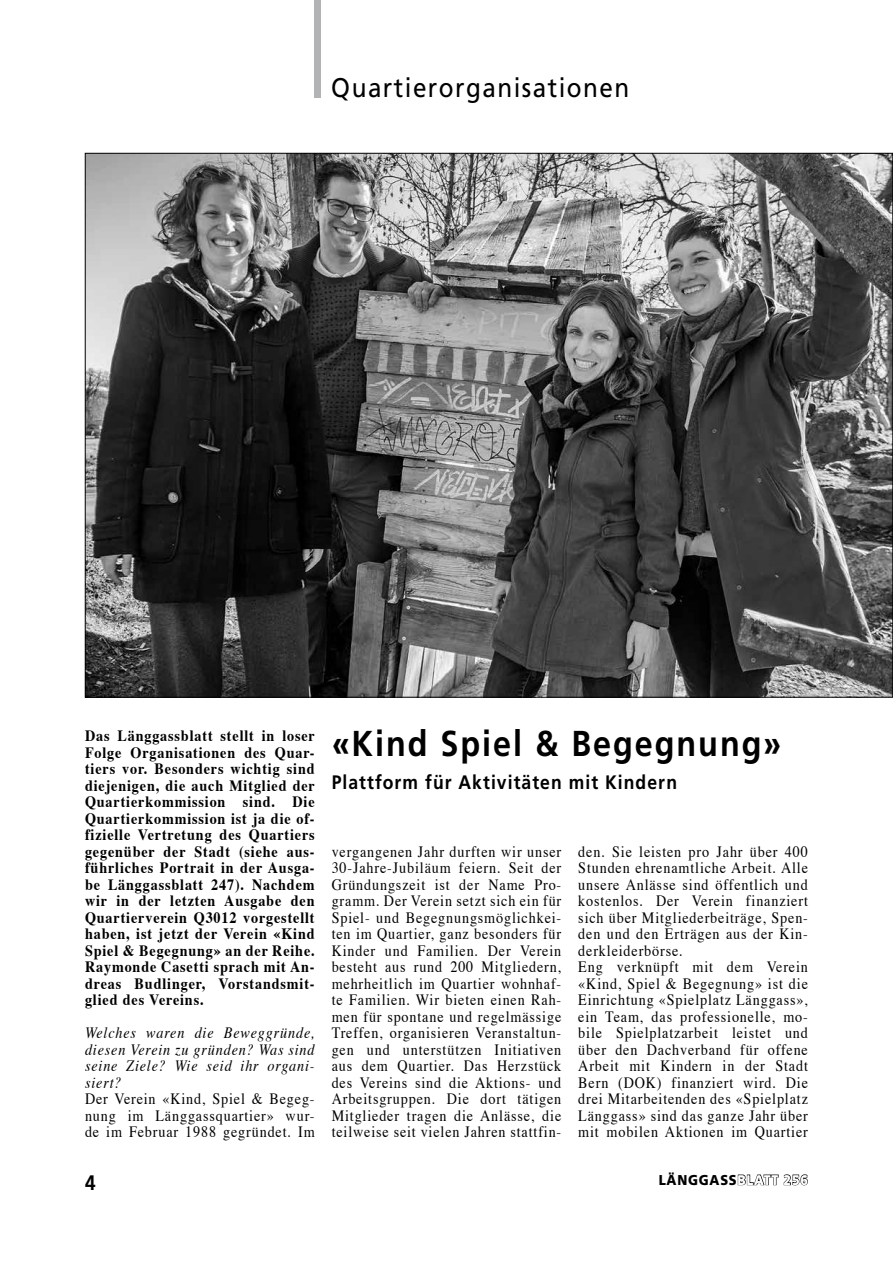
<style>
.page{position:relative;width:893px;height:1263px;background:#fff}
.page>*{position:absolute;margin:0;border:0;box-sizing:border-box;transform-origin:0 0}
.t1{font:700 36px "Frutiger";letter-spacing:.06em;color:#000;scale:.9 1}
.t2{font:27px "Frutiger";letter-spacing:.06em;color:#000;scale:.9 1}
.t3{font:700 21px "Frutiger";color:#000;scale:.9 1}
.t4{font:700 19.5px "Frutiger";letter-spacing:.06em;color:#000;scale:.9 1}
.t5{font:15.75px/16.5px "Times";letter-spacing:.06em;color:#000;text-align:justify;scale:.9 1}
.t6{font:700 15.75px/16.5px "Times";letter-spacing:.06em;color:#000;text-align:justify;scale:.9 1}
.t7{font:italic 15.75px/16.5px "Times";letter-spacing:.06em;color:#000;text-align:justify;scale:.9 1}
.t8{font:900 14.25px "Frutiger";letter-spacing:.06em;color:#000;scale:.9 1}
.s1{font-size:13.8px;color:#fdfdfd}
</style>
<div class="page">
<svg style="left:738px;top:1174px;width:70px;height:11px"></svg>
<div style="left:315px;top:0;width:6px;height:98px;background:#b1b3b4"></div>
<img style="left:87px;top:155px;width:804px;height:540px">
<h2 class="t2" style="left:331px;top:72px;width:333px">Quartierorganisationen</h2>
<p class="t6" style="left:85px;top:728px;width:257px">Das Länggassblatt stellt in loser Folge Organisationen des Quar&shy;tiers vor. Besonders wichtig sind diejenigen, die auch Mitglied der Quartierkommission sind. Die Quartierkommission ist ja die of&shy;fizielle Vertretung des Quartiers gegenüber der Stadt (siehe aus&shy;führliches Portrait in der Ausga&shy;be Länggassblatt 247). Nachdem wir in der letzten Ausgabe den Quartierverein Q3012 vorgestellt haben, ist jetzt der Verein «Kind Spiel &amp; Begegnung» an der Reihe.<br>Raymonde Casetti sprach mit An&shy;dreas Budlinger, Vorstandsmit&shy;glied des Vereins.</p>
<p class="t7" style="left:85px;top:1026px;width:257px">Welches waren die Beweggründe, diesen Verein zu gründen? Was sind seine Ziele? Wie seid ihr organi&shy;siert?</p>
<p class="t5" style="left:85px;top:1092px;width:257px">Der Verein «Kind, Spiel &amp; Begeg&shy;nung im Länggassquartier» wur&shy;de im Februar 1988 gegründet. Im</p>
<h1 class="t1" style="left:332px;top:722px;width:501px">«Kind Spiel &amp; Begegnung»</h1>
<p class="t4" style="left:332px;top:771px;width:385px">Plattform für Aktivitäten mit Kindern</p>
<p class="t5" style="left:332px;top:844px;width:257px">vergangenen Jahr durften wir unser 30-Jahre-Jubiläum feiern. Seit der Gründungszeit ist der Name Pro&shy;gramm. Der Verein setzt sich ein für Spiel- und Begegnungsmöglichkei&shy;ten im Quartier, ganz besonders für Kinder und Familien. Der Verein besteht aus rund 200 Mitgliedern, mehrheitlich im Quartier wohnhaf&shy;te Familien. Wir bieten einen Rah&shy;men für spontane und regelmässige Treffen, organisieren Veranstaltun&shy;gen und unterstützen Initiativen aus dem Quartier. Das Herzstück des Vereins sind die Aktions- und Arbeitsgruppen. Die dort tätigen Mitglieder tragen die Anlässe, die teilweise seit vielen Jahren stattfin-</p>
<p class="t5" style="left:578px;top:844px;width:257px;text-align:left">den. Sie leisten pro Jahr über 400<br>Stunden ehrenamtliche Arbeit. Alle unsere Anlässe sind öffentlich und kostenlos. Der Verein finanziert sich über Mitgliederbeiträge, Spen&shy;den und den Erträgen aus der Kin&shy;derkleiderbörse.<br>Eng verknüpft mit dem Verein «Kind, Spiel &amp; Begegnung» ist die Einrichtung «Spielplatz Länggass», ein Team, das professionelle, mo&shy;bile Spielplatzarbeit leistet und über den Dachverband für offene Arbeit mit Kindern in der Stadt Bern (DOK) finanziert wird. Die drei Mitarbeitenden des «Spielplatz Länggass» sind das ganze Jahr über mit mobilen Aktionen im Quartier</p>
<h3 class="t3" style="left:85px;top:1170px;width:13px">4</h3>
<p class="t8" style="left:659px;top:1171px;width:167px">LÄNGGASS<span class="s1">BLATT 256</span></p>
</div>
